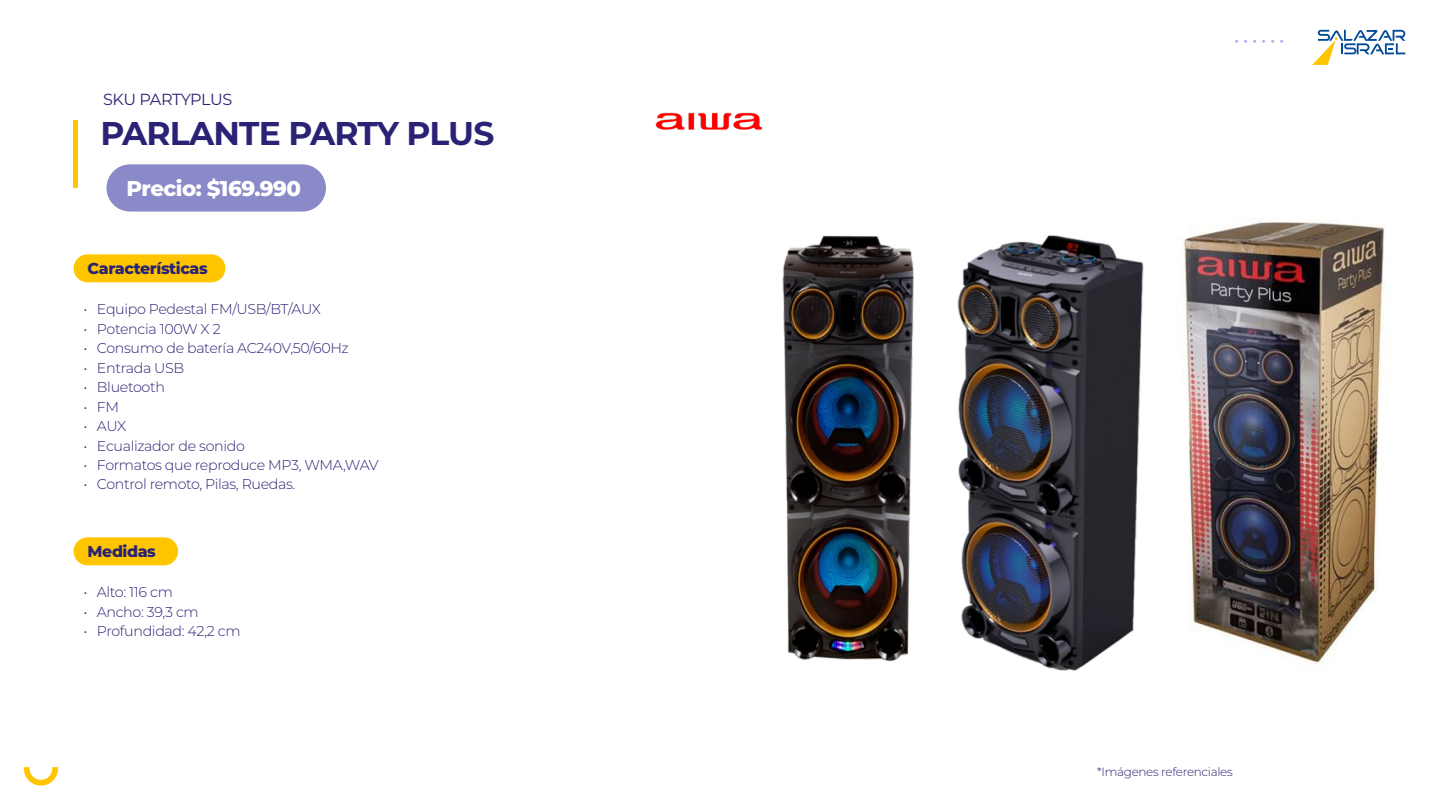
<style>
.page{position:relative;width:1440px;height:810px;background:#fff}
.page>*{position:absolute;margin:0;border:0;box-sizing:border-box;transform-origin:0 0}
.t1{font:700 32.92px "Montserrat";letter-spacing:-.025em;color:#2a2274}
.t2{font:800 21.3px "Montserrat";letter-spacing:-.025em;color:#fff}
.t3{font:16.05px "Montserrat";letter-spacing:-.035em;color:#2a2274}
.t4{font:800 15.75px "Montserrat";letter-spacing:-.025em;color:#2a2274}
.t5{font:300 14.25px "Montserrat";letter-spacing:-.025em;color:#2a2274}
.t6{font:300 11.93px "Montserrat";letter-spacing:-.025em;color:#2a2274}
</style>
<div class="page">
<hr style="left:74px;top:120px;width:4px;height:68px;background:#ffc600">
<div style="left:74px;top:254px;width:151px;height:28px;background:#ffc600;border-radius:14px"></div>
<div style="left:74px;top:537px;width:104px;height:28px;background:#ffc600;border-radius:14px"></div>
<div style="left:106px;top:164px;width:220px;height:48px;background:#8a8ac9;border-radius:24px"></div>
<svg style="left:1312px;top:30px;width:93px;height:35px"></svg>
<svg style="left:24px;top:767px;width:34px;height:19px"></svg>
<img style="left:655px;top:112px;width:107px;height:18px">
<img style="left:782px;top:235px;width:110px;height:427px">
<img style="left:892px;top:235px;width:252px;height:436px">
<img style="left:1182px;top:221px;width:203px;height:442px">
<p class="t3" style="left:103px;top:89px;width:131px">SKU PARTYPLUS</p>
<h1 class="t1" style="left:100px;top:109px;width:396px">PARLANTE PARTY PLUS</h1>
<h2 class="t2" style="left:127px;top:173px;width:176px">Precio: $169.990</h2>
<p class="t4" style="left:88px;top:257px;width:122px">Características</p>
<p class="t5" style="left:83px;top:299px;width:239px">• Equipo Pedestal FM/USB/BT/AUX</p>
<p class="t5" style="left:83px;top:319px;width:139px">• Potencia 100W X 2</p>
<p class="t5" style="left:83px;top:338px;width:267px">• Consumo de batería AC240V,50/60Hz</p>
<p class="t5" style="left:83px;top:358px;width:102px">• Entrada USB</p>
<p class="t5" style="left:83px;top:377px;width:83px">• Bluetooth</p>
<p class="t5" style="left:83px;top:397px;width:37px">• FM</p>
<p class="t5" style="left:83px;top:416px;width:44px">• AUX</p>
<p class="t5" style="left:83px;top:436px;width:163px">• Ecualizador de sonido</p>
<p class="t5" style="left:83px;top:455px;width:297px">• Formatos que reproduce MP3, WMA,WAV</p>
<p class="t5" style="left:83px;top:475px;width:213px">• Control remoto, Pilas, Ruedas.</p>
<p class="t4" style="left:88px;top:540px;width:70px">Medidas</p>
<p class="t5" style="left:83px;top:582px;width:91px">• Alto: 116 cm</p>
<p class="t5" style="left:83px;top:602px;width:117px">• Ancho: 39,3 cm</p>
<p class="t5" style="left:83px;top:621px;width:159px">• Profundidad: 42,2 cm</p>
<p class="t6" style="left:1097px;top:764px;width:137px">*Imágenes referenciales</p>
</div>
